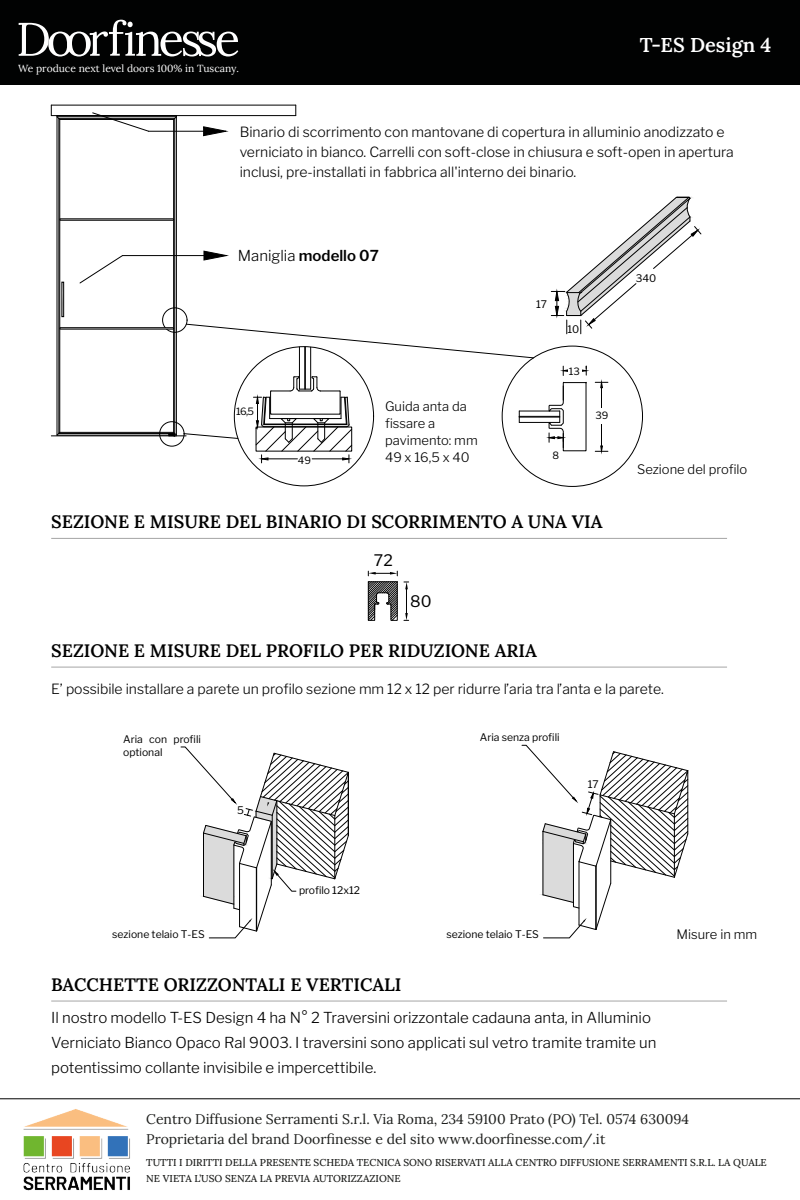
<style>
.page{position:relative;width:800px;height:1200px;background:#fff}
.page>*{position:absolute;margin:0;border:0;box-sizing:border-box;transform-origin:0 0}
.t1{font:600 20px "Lora";color:#fff}
.t2{font:600 18px "Lora";color:#000}
.t3{font:15.8px "Libre Franklin";color:#000}
.t4{font:300 15px/25px "Libre Franklin";color:#000}
.t5{font:600 15px "Libre Franklin";color:#000}
.t6{font:300 14px/20px "Libre Franklin";color:#000}
.t7{font:14px/20px "Lora";color:#1d1e1c}
.t8{font:300 13px/17px "Libre Franklin";color:#000}
.t9{font:10.4px/13.1px "Libre Franklin";color:#000}
.t10{font:10.3px "Lora";color:#fff}
.t11{font:500 10px/16px "Lora";color:#1d1e1c}
.t12{font:10px "Libre Franklin";color:#000}
.s1{font-weight:300}
</style>
<div class="page">
<div style="left:162px;top:308px;width:25px;height:24px;border:1px solid #000;border-radius:50%"></div>
<hr style="left:57px;top:435px;width:119px;height:1px;background:#000">
<hr style="left:59px;top:433px;width:116px;height:1px;background:#000">
<hr style="left:60px;top:432px;width:114px;height:1px;background:#000">
<hr style="left:176px;top:116px;width:1px;height:319px;background:#000">
<hr style="left:175px;top:118px;width:1px;height:315px;background:#000">
<hr style="left:173px;top:119px;width:1px;height:313px;background:#000">
<hr style="left:59px;top:118px;width:116px;height:1px;background:#000">
<hr style="left:60px;top:119px;width:114px;height:1px;background:#000">
<hr style="left:57px;top:116px;width:1px;height:319px;background:#000">
<hr style="left:59px;top:118px;width:1px;height:315px;background:#000">
<hr style="left:60px;top:119px;width:1px;height:313px;background:#000">
<hr style="left:51px;top:105px;width:245px;height:1px;background:#000">
<hr style="left:51px;top:115px;width:245px;height:1px;background:#000">
<svg style="left:51px;top:105px;width:9px;height:15px"></svg>
<hr style="left:51px;top:436px;width:135px;height:1px;background:#000">
<svg style="left:169px;top:432px;width:8px;height:4px"></svg>
<div style="left:160px;top:422px;width:24px;height:24px;border:1px solid #000;border-radius:50%"></div>
<svg style="left:184px;top:433px;width:54px;height:6px"></svg>
<hr style="left:311px;top:347px;width:1px;height:42px;background:#000">
<hr style="left:305px;top:347px;width:1px;height:42px;background:#000">
<hr style="left:299px;top:347px;width:1px;height:42px;background:#000">
<svg style="left:253px;top:376px;width:99px;height:87px"></svg>
<svg style="left:62px;top:282px;width:2px;height:35px"></svg>
<hr style="left:57px;top:117px;width:119px;height:1px;background:#000">
<hr style="left:57px;top:115px;width:119px;height:1px;background:#000">
<hr style="left:122px;top:255px;width:82px;height:1px;background:#000">
<svg style="left:203px;top:251px;width:24px;height:9px"></svg>
<svg style="left:80px;top:255px;width:43px;height:28px"></svg>
<hr style="left:149px;top:131px;width:55px;height:1px;background:#000">
<svg style="left:203px;top:126px;width:24px;height:10px"></svg>
<svg style="left:92px;top:113px;width:57px;height:19px"></svg>
<hr style="left:519px;top:422px;width:41px;height:1px;background:#000">
<hr style="left:519px;top:411px;width:41px;height:1px;background:#000">
<hr style="left:519px;top:417px;width:41px;height:1px;background:#000">
<hr style="left:519px;top:416px;width:41px;height:1px;background:#000">
<svg style="left:595px;top:382px;width:13px;height:26px"></svg>
<svg style="left:595px;top:424px;width:13px;height:29px"></svg>
<svg style="left:563px;top:366px;width:24px;height:10px"></svg>
<svg style="left:186px;top:324px;width:348px;height:34px"></svg>
<div style="left:568px;top:363px;width:14px;height:15px;background:#fff"></div>
<svg style="left:548px;top:382px;width:39px;height:69px"></svg>
<svg style="left:551px;top:197px;width:150px;height:137px"></svg>
<hr style="left:60px;top:219px;width:114px;height:1px;background:#fff">
<hr style="left:60px;top:328px;width:114px;height:1px;background:#fff">
<hr style="left:51px;top:538px;width:676px;height:1px;background:#a5a5a5">
<hr style="left:51px;top:1001px;width:676px;height:1px;background:#a5a5a5">
<hr style="left:51px;top:667px;width:676px;height:1px;background:#a5a5a5">
<hr style="left:688px;top:771px;width:1px;height:63px;background:#000">
<svg style="left:522px;top:745px;width:166px;height:193px"></svg>
<svg style="left:181px;top:747px;width:168px;height:191px"></svg>
<svg style="left:368px;top:571px;width:30px;height:50px"></svg>
<svg style="left:404px;top:582px;width:5px;height:39px"></svg>
<svg style="left:0;top:1098px;width:800px;height:2px;background:#7f7f7f"></svg>
<img style="left:23px;top:1109px;width:107px;height:82px">
<div style="left:0;top:0;width:800px;height:84px;background:#010202"></div>
<svg style="left:19px;top:20px;width:219px;height:37px"></svg>
<p class="t10" style="left:18px;top:64px;width:222px">We produce next level doors 100% in Tuscany.</p>
<h1 class="t1" style="left:640px;top:33px;width:133px">T-ES Design 4</h1>
<p class="t6" style="left:240px;top:122px;width:496px">Binario di scorrimento con mantovane di copertura in alluminio anodizzato e verniciato in bianco. Carrelli con soft-close in chiusura e soft-open in apertura inclusi, pre-installati in fabbrica all'interno dei binario.</p>
<p class="t5" style="left:238px;top:248px;width:143px"><span class="s1">Maniglia</span> modello 07</p>
<p class="t12" style="left:236px;top:407px;width:19px">16,5</p>
<p class="t8" style="left:385px;top:398px;width:94px">Guida anta da fissare a pavimento: mm</p>
<p class="t12" style="left:298px;top:456px;width:15px">49</p>
<p class="t8" style="left:385px;top:449px;width:86px">49 x 16,5 x 40</p>
<p class="t9" style="left:536px;top:298px;width:13px">17</p>
<p class="t9" style="left:567px;top:322px;width:13px">10</p>
<p class="t12" style="left:569px;top:366px;width:13px">13</p>
<p class="t12" style="left:552px;top:450px;width:8px">8</p>
<p class="t12" style="left:595px;top:410px;width:14px">39</p>
<p class="t2" style="left:51px;top:512px;width:553px">SEZIONE E MISURE DEL BINARIO DI SCORRIMENTO A UNA VIA</p>
<p class="t3" style="left:374px;top:553px;width:20px">72</p>
<p class="t3" style="left:410px;top:593px;width:23px">80</p>
<p class="t9" style="left:636px;top:272px;width:22px">340</p>
<p class="t8" style="left:637px;top:459px;width:112px">Sezione del profilo</p>
<p class="t2" style="left:51px;top:640px;width:487px">SEZIONE E MISURE DEL PROFILO PER RIDUZIONE ARIA</p>
<p class="t6" style="left:51px;top:679px;width:614px">E’ possibile installare a parete un profilo sezione mm 12 x 12 per ridurre l’aria tra l’anta e la parete.</p>
<p class="t9" style="left:123px;top:733px;width:79px">Aria con profili optional</p>
<p class="t9" style="left:480px;top:731px;width:81px">Aria senza profili</p>
<p class="t9" style="left:237px;top:804px;width:8px">5</p>
<p class="t9" style="left:588px;top:778px;width:13px">17</p>
<p class="t9" style="left:299px;top:884px;width:63px">profilo 12x12</p>
<p class="t9" style="left:112px;top:927px;width:94px">sezione telaio T-ES</p>
<p class="t9" style="left:446px;top:927px;width:94px">sezione telaio T-ES</p>
<p class="t2" style="left:51px;top:974px;width:352px">BACCHETTE ORIZZONTALI E VERTICALI</p>
<p class="t4" style="left:51px;top:1005px;width:607px">Il nostro modello T-ES Design 4 ha N° 2 Traversini orizzontale cadauna anta, in Alluminio<br>Verniciato Bianco Opaco Ral 9003. I traversini sono applicati sul vetro tramite tramite un potentissimo collante invisibile e impercettibile.</p>
<p class="t8" style="left:677px;top:927px;width:82px">Misure in mm</p>
<p class="t7" style="left:146px;top:1111px;width:544px">Centro Diffusione Serramenti S.r.l. Via Roma, 234 59100 Prato (PO) Tel. 0574 630094<br>Proprietaria del brand Doorfinesse e del sito www.doorfinesse.com/.it</p>
<p class="t11" style="left:146px;top:1156px;width:622px">TUTTI I DIRITTI DELLA PRESENTE SCHEDA TECNICA SONO RISERVATI ALLA CENTRO DIFFUSIONE SERRAMENTI S.R.L. LA QUALE<br>NE VIETA L’USO SENZA LA PREVIA AUTORIZZAZIONE</p>
</div>
